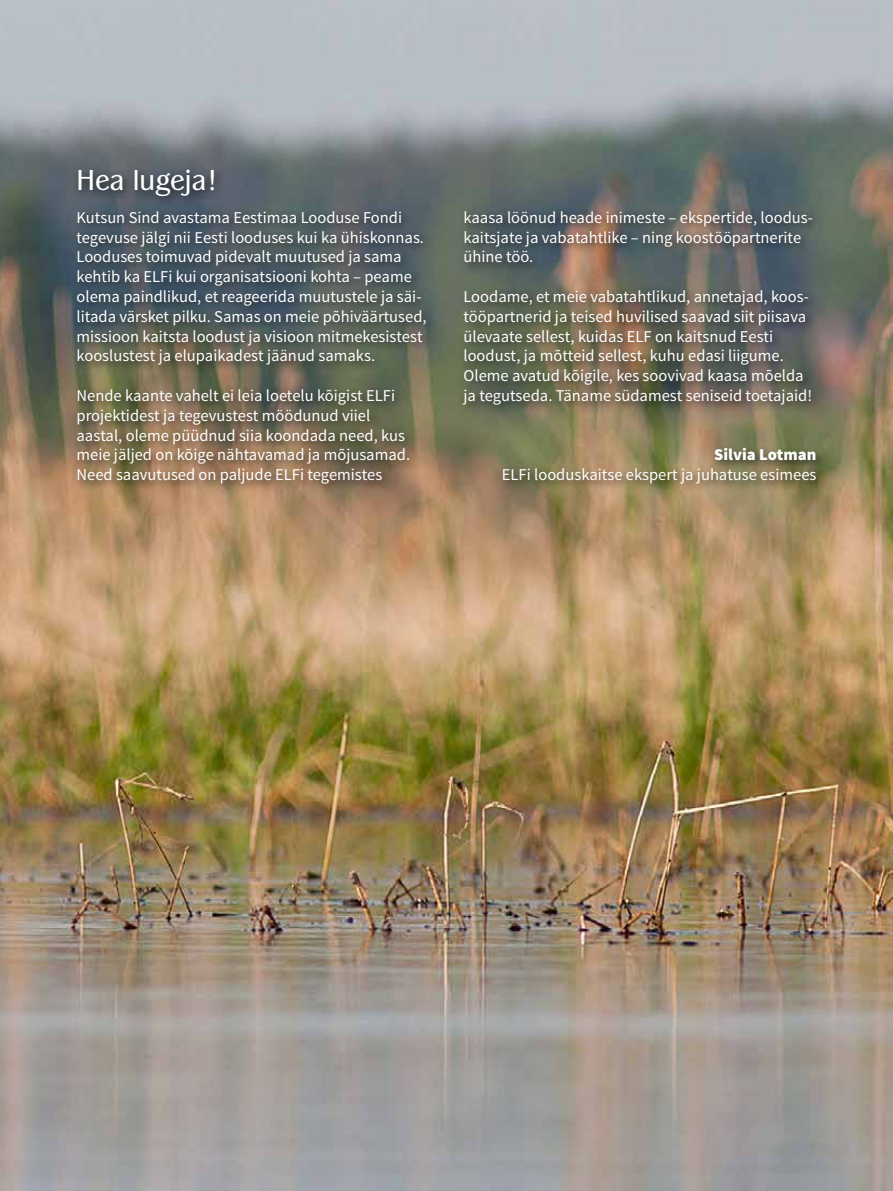
<style>
.page{position:relative;width:893px;height:1191px;background:#fff}
.page>*{position:absolute;margin:0;border:0;box-sizing:border-box;transform-origin:0 0}
.t1{font:30px "Panache ITC Std";color:#fff}
.t2{font:16.5px/19.8px "Source Sans Pro";color:#fff}
.t3{font:900 16.5px "Source Sans Pro";color:#fff}
</style>
<div class="page">
<img style="left:0;top:0;width:893px;height:1191px">
<div style="left:71px;top:164px;width:756px;height:331px;background:#000;opacity:.75"></div>
<h1 class="t1" style="left:77px;top:162px;width:144px">Hea lugeja!</h1>
<p class="t2" style="left:77px;top:208px;width:352px">Kutsun Sind avastama Eestimaa Looduse Fondi tegevuse jälgi nii Eesti looduses kui ka ühiskonnas.<br>Looduses toimuvad pidevalt muutused ja sama kehtib ka ELFi kui organisatsiooni kohta – peame olema paindlikud, et reageerida muutustele ja säi&shy;litada värsket pilku. Samas on meie põhiväärtused, missioon kaitsta loodust ja visioon mitmekesistest kooslustest ja elupaikadest jäänud samaks.</p>
<p class="t2" style="left:77px;top:386px;width:335px">Nende kaante vahelt ei leia loetelu kõigist ELFi projektidest ja tegevustest möödunud viiel aastal, oleme püüdnud siia koondada need, kus meie jäljed on kõige nähtavamad ja mõjusamad.<br>Need saavutused on paljude ELFi tegemistes</p>
<p class="t2" style="left:463px;top:208px;width:351px">kaasa löönud heade inimeste – ekspertide, loodus&shy;kaitsjate ja vabatahtlike – ning koostööpartnerite ühine töö.</p>
<p class="t2" style="left:463px;top:287px;width:350px">Loodame, et meie vabatahtlikud, annetajad, koos&shy;tööpartnerid ja teised huvilised saavad siit piisava ülevaate sellest, kuidas ELF on kaitsnud Eesti loodust, ja mõtteid sellest, kuhu edasi liigume.<br>Oleme avatud kõigile, kes soovivad kaasa mõelda ja tegutseda. Täname südamest seniseid toetajaid!</p>
<p class="t3" style="left:714px;top:444px;width:104px">Silvia Lotman</p>
<p class="t2" style="left:502px;top:465px;width:316px">ELFi looduskaitse ekspert ja juhatuse esimees</p>
</div>
